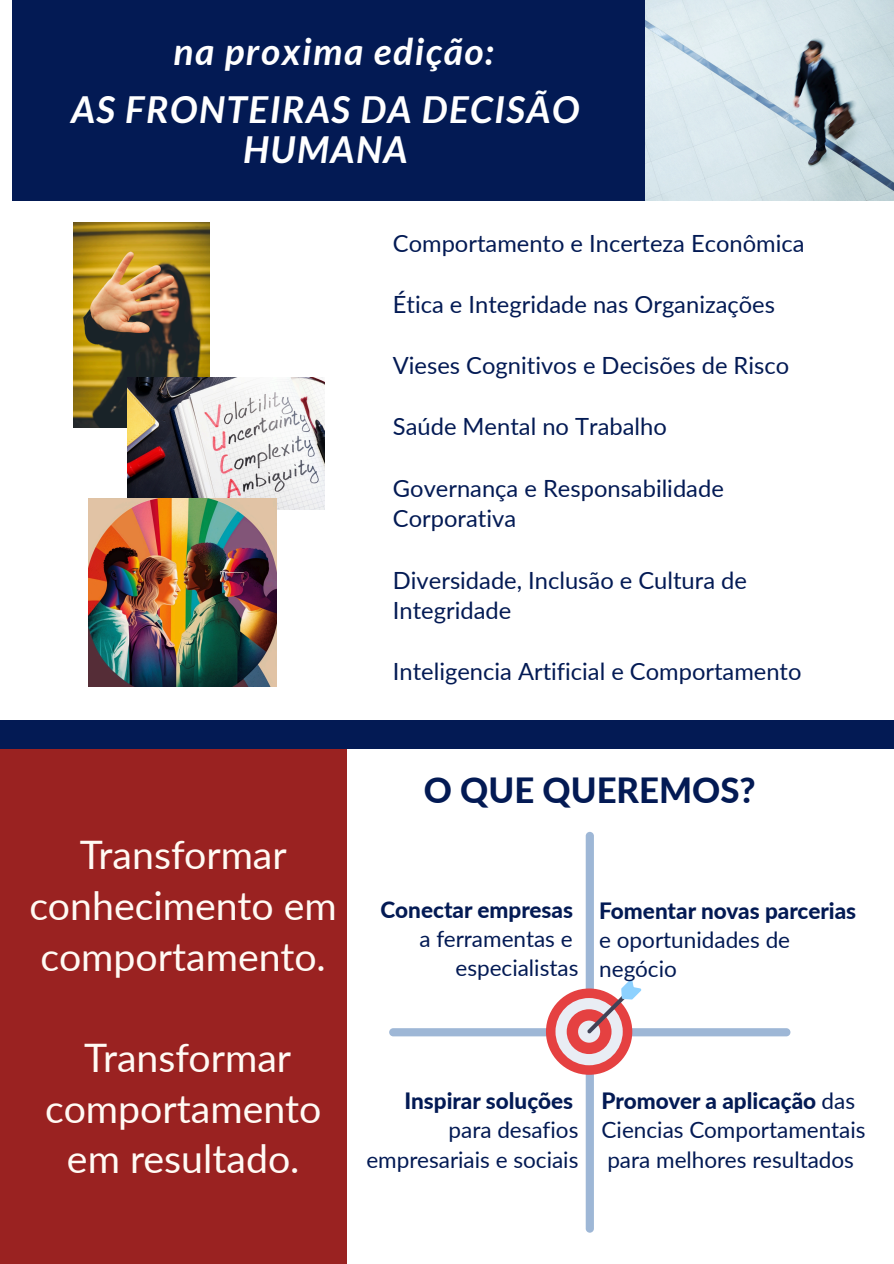
<style>
.page{position:relative;width:894px;height:1264px;background:#fff}
.page>*{position:absolute;margin:0;border:0;box-sizing:border-box;transform-origin:0 0}
.t1{font:39.3px/50.7px "Lato";color:#fffaf4;text-align:center}
.t2{font:italic 700 37.2px/40.3px "Lato";letter-spacing:.045em;color:#fff;text-align:center}
.t3{font:800 34.8px "Lato";color:#031a54}
.t4{font:23.7px/30.6px "Lato";color:#031a54}
.t5{font:22.5px/29.2px "Lato";color:#031a54;text-align:right}
.t6{font:800 22.5px "Lato";color:#031a54}
.s1{font-weight:800}
</style>
<div class="page">
<div style="left:0;top:720px;width:893px;height:28px;background:#031a54"></div>
<div style="left:13px;top:0;width:672px;height:201px;background:#031a54"></div>
<img style="left:645px;top:0;width:248px;height:200px">
<img style="left:73px;top:222px;width:136px;height:205px">
<img style="left:128px;top:378px;width:196px;height:131px">
<img style="left:88px;top:498px;width:188px;height:188px">
<div style="left:585px;top:831px;width:8px;height:401px;background:#9eb7d6;border-radius:4px"></div>
<div style="left:389px;top:1028px;width:401px;height:8px;background:#9eb7d6;border-radius:4px"></div>
<div style="left:545px;top:988px;width:87px;height:86px;background:#e54141;border-radius:50%"></div>
<div style="left:555px;top:998px;width:67px;height:67px;background:#e9edf4;border-radius:50%"></div>
<div style="left:566px;top:1009px;width:45px;height:45px;background:#e54141;border-radius:50%"></div>
<div style="left:578px;top:1020px;width:22px;height:22px;background:#e9edf4;border-radius:50%"></div>
<svg style="left:587px;top:979px;width:54px;height:54px"></svg>
<div style="left:0;top:748px;width:347px;height:515px;background:#9a2221"></div>
<h2 class="t2" style="left:173px;top:31px;width:321px">na proxima edição:</h2>
<h2 class="t2" style="left:71px;top:88px;width:509px">AS FRONTEIRAS DA DECISÃO<br>HUMANA</h2>
<p class="t4" style="left:393px;top:227px;width:413px">Comportamento e Incerteza Econômica</p>
<p class="t4" style="left:393px;top:288px;width:383px">Ética e Integridade nas Organizações</p>
<p class="t4" style="left:393px;top:350px;width:397px">Vieses Cognitivos e Decisões de Risco</p>
<p class="t4" style="left:393px;top:411px;width:275px">Saúde Mental no Trabalho</p>
<p class="t4" style="left:393px;top:472px;width:332px">Governança e Responsabilidade<br>Corporativa</p>
<p class="t4" style="left:393px;top:564px;width:355px">Diversidade, Inclusão e Cultura de<br>Integridade</p>
<p class="t4" style="left:393px;top:656px;width:410px">Inteligencia Artificial e Comportamento</p>
<h1 class="t1" style="left:30px;top:828px;width:309px">Transformar conhecimento em comportamento.</h1>
<h1 class="t1" style="left:45px;top:1031px;width:277px">Transformar comportamento em resultado.</h1>
<h3 class="t3" style="left:423px;top:768px;width:333px">O QUE QUEREMOS?</h3>
<p class="t6" style="left:380px;top:895px;width:194px">Conectar empresas</p>
<p class="t5" style="left:419px;top:923px;width:160px">a ferramentas e especialistas</p>
<p class="t6" style="left:599px;top:896px;width:258px">Fomentar novas parcerias</p>
<p class="t5" style="left:599px;top:924px;width:192px;text-align:left">e oportunidades de negócio</p>
<p class="t6" style="left:404px;top:1086px;width:170px">Inspirar soluções</p>
<p class="t5" style="left:366px;top:1114px;width:213px">para desafios empresariais e sociais</p>
<p class="t5" style="left:601px;top:1085px;width:265px;text-align:left"><span class="s1">Promover a aplicação</span> das<br>Ciencias Comportamentais para melhores resultados</p>
</div>
